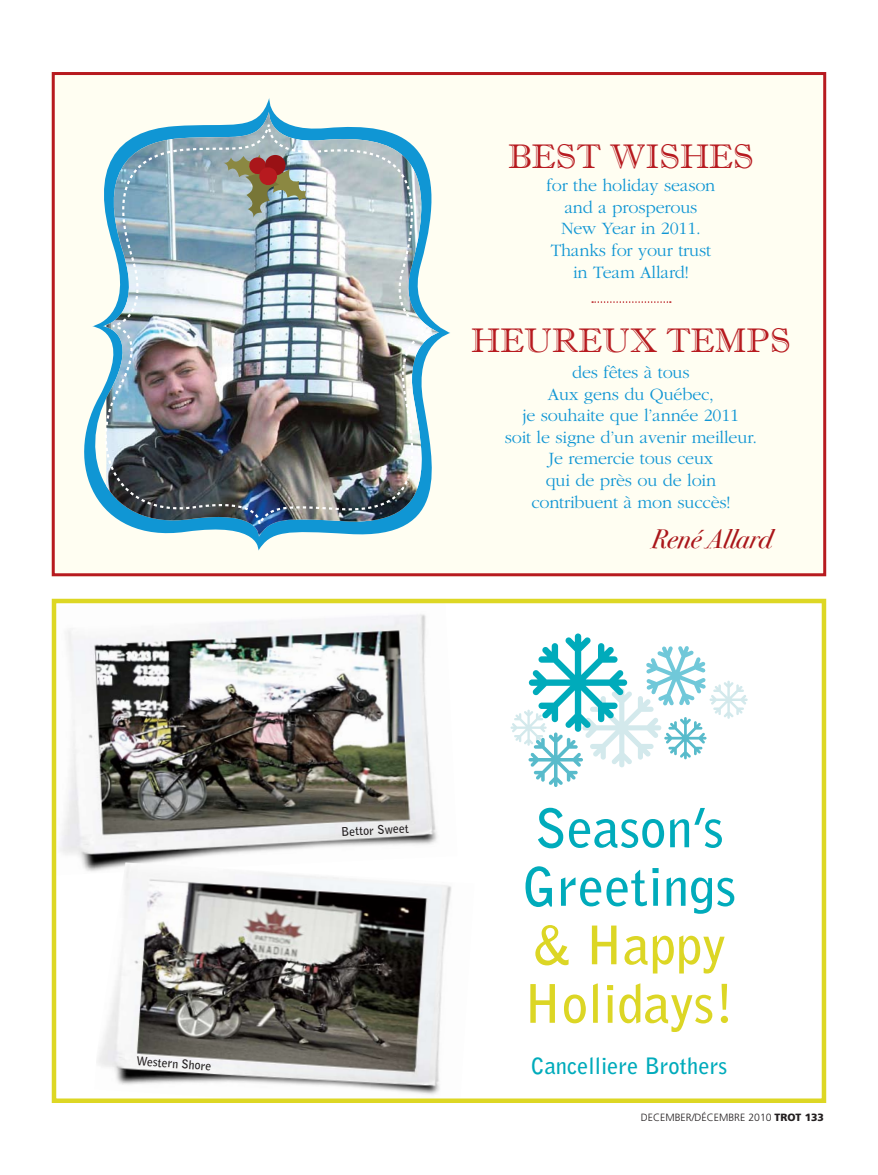
<style>
.page{position:relative;width:878px;height:1175px;background:#fff}
.page>*{position:absolute;margin:0;border:0;box-sizing:border-box;transform-origin:0 0}
.t1{font:700 52.8px/58.5px "Bell Gothic Std";color:#00abbb}
.t2{font:34.2px "Imprint MT Shadow";color:#b71a1f}
.t3{font:27px "Bodoni Svty Two ITCTT Book Ita";color:#aa171b}
.t4{font:700 22.5px "Bell Gothic Std";color:#00abbb}
.t5{font:300 18px/21.6px "Garamond";letter-spacing:-.01em;color:#1096d4;text-align:center}
.t6{font:700 12px "Bell Gothic Std";color:#231f20}
.t7{font:300 10.5px "Frutiger";color:#231f20}
.t8{font:900 10.5px "Frutiger";color:#231f20}
.s1{color:#dcd625}
.s2{color:#ddd724}
.s3{font-weight:300}
</style>
<div class="page">
<div style="left:52px;top:72px;width:774px;height:504px;background:#fffef2"></div>
<div style="left:52px;top:72px;width:774px;height:504px;border:3px solid #b71a1f"></div>
<svg style="left:84px;top:181px;width:359px;height:328px"></svg>
<img style="left:126px;top:112px;width:314px;height:425px">
<img style="left:105px;top:124px;width:327px;height:400px">
<img style="left:223px;top:153px;width:85px;height:65px">
<svg style="left:592px;top:301px;width:78px;height:2px"></svg>
<img style="left:52px;top:598px;width:405px;height:274px">
<img style="left:94px;top:862px;width:363px;height:233px">
<div style="left:52px;top:599px;width:774px;height:504px;border:4px solid #ddd724"></div>
<svg style="left:510px;top:633px;width:237px;height:154px"></svg>
<p class="t6" style="left:137px;top:1053px;width:77px;rotate:4deg">Western Shore</p>
<h2 class="t2" style="left:508px;top:136px;width:247px">BEST WISHES</h2>
<p class="t5" style="left:546px;top:175px;width:170px">for the holiday season and a prosperous<br>New Year in 2011.<br>Thanks for your trust in Team Allard!</p>
<h2 class="t2" style="left:471px;top:320px;width:321px">HEUREUX TEMPS</h2>
<p class="t5" style="left:504px;top:361px;width:254px">des fêtes à tous<br>Aux gens du Québec,<br>je souhaite que l’année 2011<br>soit le signe d’un avenir meilleur.<br>Je remercie tous ceux<br>qui de près ou de loin contribuent à mon succès!</p>
<h3 class="t3" style="left:651px;top:515px;width:123px">René Allard</h3>
<p class="t6" style="left:341px;top:824px;width:69px;rotate:-3deg">Bettor Sweet</p>
<h1 class="t1" style="left:522px;top:799px;width:215px">Season’s<br>Greetings <span class="s1">&amp; Ha</span><span class="s2">p</span><span class="s1">py<br>Holidays!</span></h1>
<p class="t4" style="left:531px;top:1052px;width:198px">Cancelliere Brothers</p>
<p class="t7" style="left:641px;top:1111px;width:94px">DECEMBER/DÉCEMbre</p>
<p class="t8" style="left:748px;top:1110px;width:77px"><span class="s3">2010</span> TROT 133</p>
</div>
